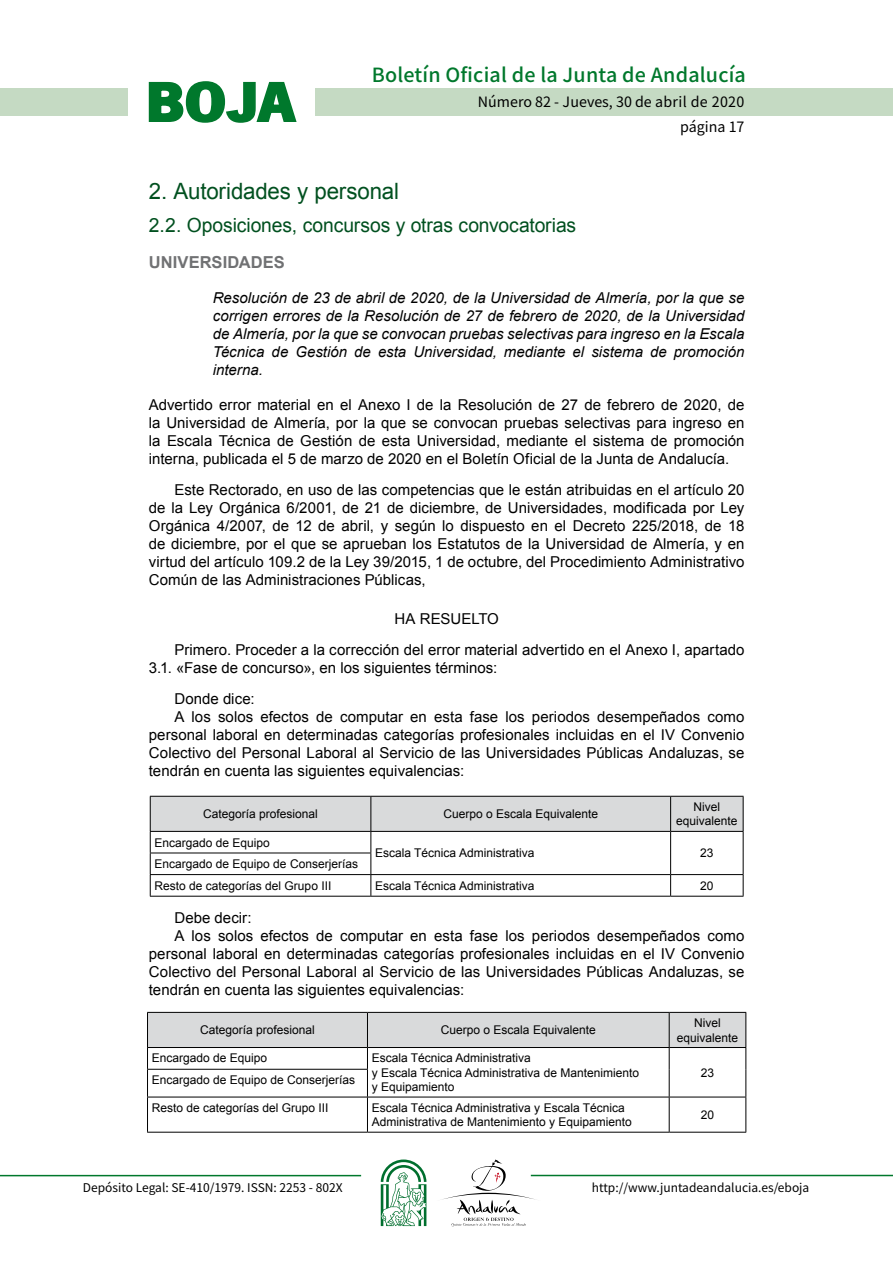
<style>
.page{position:relative;width:893px;height:1263px;background:#fff}
.page>*{position:absolute;margin:0;border:0;box-sizing:border-box;transform-origin:0 0}
.t1{font:700 57.75px "News Got T";color:#00782c;scale:1.14 1}
.t2{font:22.5px "Arial";letter-spacing:-.01em;color:#00501f}
.t3{font:19.5px "Arial";letter-spacing:-.005em;color:#00501f}
.t4{font:500 19.5px "Noto Sans HK";letter-spacing:.01em;color:#00782c}
.t5{font:700 16.5px "Arial";letter-spacing:.005em;color:#707173}
.t6{font:15px/18px "Arial";color:#000;text-align:justify}
.t7{font:italic 15px/18px "Arial";color:#000;text-align:justify}
.t8{font:14.25px/24.5px "Noto Sans HK";color:#000;text-align:right}
.t9{font:12px/14.4px "Arial";color:#000}
.t10{font:12px "Noto Sans HK";color:#000}
</style>
<div class="page">
<div style="left:315px;top:88px;width:577px;height:28px;background:#c5dac3"></div>
<div style="left:0;top:88px;width:128px;height:28px;background:#c5dac3"></div>
<hr style="left:0;top:1175px;width:361px;height:1px;background:#00782c">
<hr style="left:531px;top:1175px;width:361px;height:1px;background:#00782c">
<svg style="left:148px;top:81px;width:149px;height:42px"></svg>
<svg style="left:442px;top:1159px;width:100px;height:67px"></svg>
<svg style="left:381px;top:1160px;width:45px;height:66px"></svg>
<svg style="left:150px;top:796px;width:593px;height:100px"></svg>
<hr style="left:150px;top:896px;width:221px;height:1px;background:#000">
<hr style="left:371px;top:896px;width:299px;height:1px;background:#000">
<hr style="left:670px;top:896px;width:73px;height:1px;background:#000">
<svg style="left:147px;top:1012px;width:599px;height:85px"></svg>
<hr style="left:147px;top:1097px;width:220px;height:1px;background:#000">
<hr style="left:147px;top:1097px;width:1px;height:35px;background:#000">
<hr style="left:367px;top:1097px;width:302px;height:1px;background:#000">
<hr style="left:367px;top:1097px;width:1px;height:35px;background:#000">
<hr style="left:669px;top:1097px;width:77px;height:1px;background:#000">
<hr style="left:668px;top:1097px;width:1px;height:35px;background:#000">
<hr style="left:745px;top:1097px;width:1px;height:35px;background:#000">
<hr style="left:147px;top:1132px;width:220px;height:1px;background:#000">
<hr style="left:367px;top:1132px;width:302px;height:1px;background:#000">
<hr style="left:669px;top:1132px;width:77px;height:1px;background:#000">
<h1 class="t1" style="left:145px;top:68px;width:133px">BOJA</h1>
<h3 class="t4" style="left:372px;top:64px;width:375px">Boletín Oficial de la Junta de Andalucía</h3>
<p class="t8" style="left:478px;top:90px;width:268px">Número 82 - Jueves, 30 de abril de 2020 página 17</p>
<h2 class="t2" style="left:149px;top:177px;width:252px">2. Autoridades y personal</h2>
<h3 class="t3" style="left:149px;top:212px;width:429px">2.2. Oposiciones, concursos y otras convocatorias</h3>
<p class="t5" style="left:149px;top:251px;width:137px">UNIVERSIDADES</p>
<p class="t7" style="left:213px;top:289px;width:533px">Resolución de 23 de abril de 2020, de la Universidad de Almería, por la que se corrigen errores de la Resolución de 27 de febrero de 2020, de la Universidad de Almería, por la que se convocan pruebas selectivas para ingreso en la Escala Técnica de Gestión de esta Universidad, mediante el sistema de promoción interna.</p>
<p class="t6" style="left:149px;top:396px;width:597px">Advertido error material en el Anexo I de la Resolución de 27 de febrero de 2020, de la Universidad de Almería, por la que se convocan pruebas selectivas para ingreso en la Escala Técnica de Gestión de esta Universidad, mediante el sistema de promoción interna, publicada el 5 de marzo de 2020 en el Boletín Oficial de la Junta de Andalucía.</p>
<p class="t6" style="left:149px;top:481px;width:597px;text-indent:26px">Este Rectorado, en uso de las competencias que le están atribuidas en el artículo 20 de la Ley Orgánica 6/2001, de 21 de diciembre, de Universidades, modificada por Ley Orgánica 4/2007, de 12 de abril, y según lo dispuesto en el Decreto 225/2018, de 18 de diciembre, por el que se aprueban los Estatutos de la Universidad de Almería, y en virtud del artículo 109.2 de la Ley 39/2015, 1 de octubre, del Procedimiento Administrativo Común de las Administraciones Públicas,</p>
<p class="t6" style="left:174px;top:604px;width:571px;line-height:30.8px;text-indent:220px">HA RESUELTO<br>Primero. Proceder a la corrección del error material advertido en el Anexo I, apartado</p>
<p class="t6" style="left:174px;top:652px;width:324px;line-height:30.8px;text-indent:-26px">3.1. «Fase de concurso», en los siguientes términos:<br>Donde dice:</p>
<p class="t6" style="left:149px;top:708px;width:597px;text-indent:26px">A los solos efectos de computar en esta fase los periodos desempeñados como personal laboral en determinadas categorías profesionales incluidas en el IV Convenio Colectivo del Personal Laboral al Servicio de las Universidades Públicas Andaluzas, se tendrán en cuenta las siguientes equivalencias:</p>
<p class="t9" style="left:203px;top:807px;width:116px">Categoría profesional</p>
<p class="t9" style="left:443px;top:807px;width:156px">Cuerpo o Escala Equivalente</p>
<p class="t9" style="left:676px;top:800px;width:63px;text-align:center">Nivel equivalente</p>
<p class="t9" style="left:154px;top:835px;width:117px">Encargado de Equipo</p>
<p class="t9" style="left:375px;top:846px;width:161px">Escala Técnica Administrativa</p>
<p class="t9" style="left:700px;top:846px;width:15px">23</p>
<p class="t9" style="left:154px;top:853px;width:205px;line-height:21.6px">Encargado de Equipo de Conserjerías<br>Resto de categorías del Grupo III</p>
<p class="t9" style="left:375px;top:878px;width:161px">Escala Técnica Administrativa</p>
<p class="t9" style="left:700px;top:878px;width:15px">20</p>
<p class="t6" style="left:174px;top:909px;width:79px">Debe decir:</p>
<p class="t6" style="left:174px;top:927px;width:571px">A los solos efectos de computar en esta fase los periodos desempeñados como</p>
<p class="t6" style="left:149px;top:945px;width:597px">personal laboral en determinadas categorías profesionales incluidas en el IV Convenio</p>
<p class="t6" style="left:149px;top:963px;width:597px">Colectivo del Personal Laboral al Servicio de las Universidades Públicas Andaluzas, se</p>
<p class="t6" style="left:149px;top:981px;width:317px">tendrán en cuenta las siguientes equivalencias:</p>
<p class="t9" style="left:200px;top:1023px;width:116px">Categoría profesional</p>
<p class="t9" style="left:441px;top:1023px;width:156px">Cuerpo o Escala Equivalente</p>
<p class="t9" style="left:676px;top:1016px;width:63px;text-align:center">Nivel equivalente</p>
<p class="t9" style="left:152px;top:1051px;width:117px">Encargado de Equipo</p>
<p class="t9" style="left:372px;top:1051px;width:269px">Escala Técnica Administrativa<br>y Escala Técnica Administrativa de Mantenimiento y Equipamiento</p>
<p class="t9" style="left:700px;top:1065px;width:15px">23</p>
<p class="t9" style="left:152px;top:1073px;width:205px">Encargado de Equipo de Conserjerías</p>
<p class="t9" style="left:152px;top:1101px;width:178px">Resto de categorías del Grupo III</p>
<p class="t9" style="left:372px;top:1101px;width:262px">Escala Técnica Administrativa y Escala Técnica<br>Administrativa de Mantenimiento y Equipamiento</p>
<p class="t9" style="left:700px;top:1108px;width:15px">20</p>
<p class="t10" style="left:83px;top:1181px;width:261px">Depósito Legal: SE-410/1979. ISSN: 2253 - 802X</p>
<p class="t10" style="left:592px;top:1181px;width:219px">http://www.juntadeandalucia.es/eboja</p>
</div>
